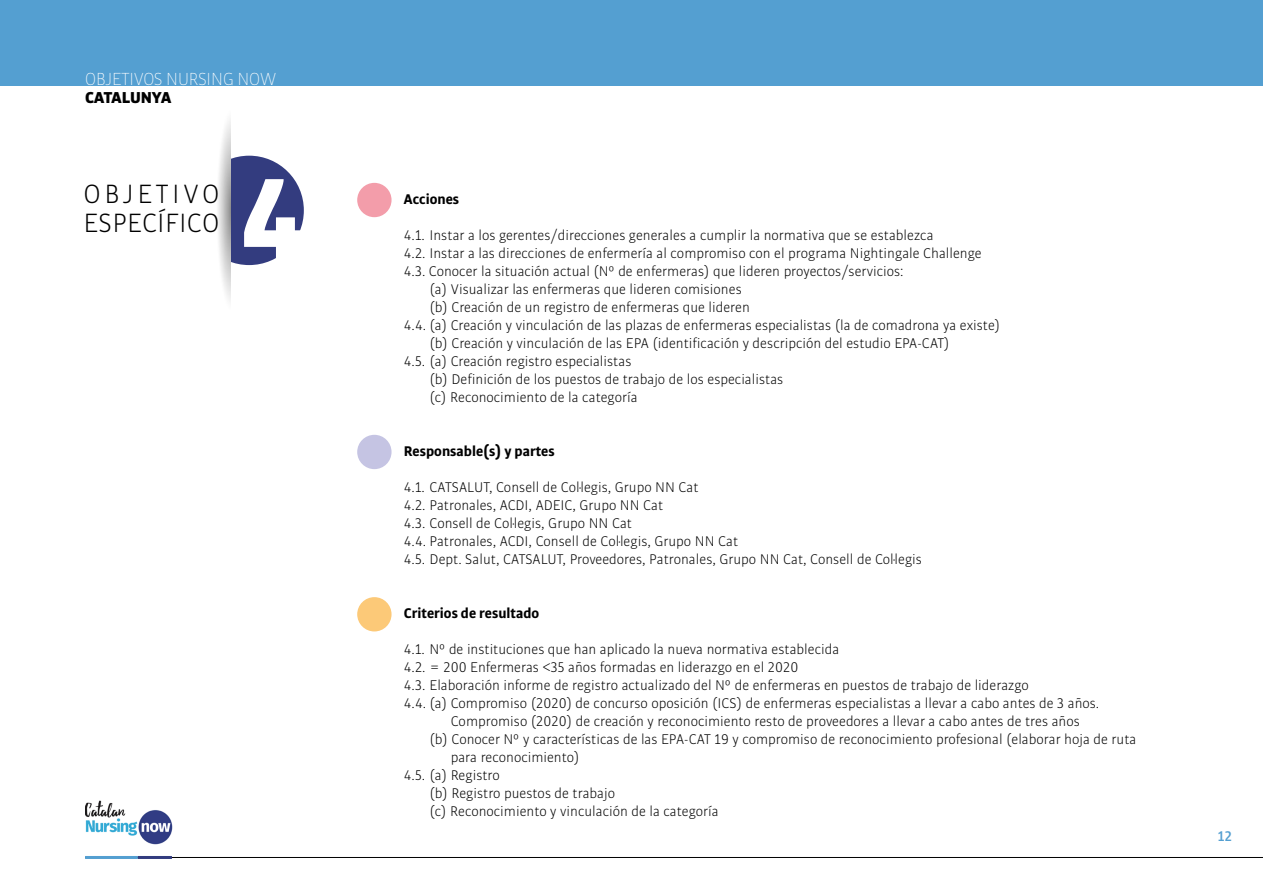
<style>
.page{position:relative;width:1263px;height:893px;background:#fff}
.page>*{position:absolute;margin:0;border:0;box-sizing:border-box;transform-origin:0 0}
.t1{font:900 123px "Bulo";color:#fff}
.t2{font:300 28.35px/29.5px "Bulo";letter-spacing:.015em;color:#000}
.t3{font:100 18.75px "Bulo";color:#fff}
.t4{font:900 16.95px "Bulo";color:#000}
.t5{font:300 15px/18px "Bulo";color:#000}
.t6{font:700 15px "Bulo";color:#000}
.t7{font:500 15px "Bulo";color:#549fd1}
</style>
<div class="page">
<img style="left:218px;top:120px;width:13px;height:180px">
<svg style="left:231px;top:156px;width:73px;height:109px"></svg>
<img style="left:85px;top:800px;width:88px;height:44px">
<hr style="left:85px;top:857px;width:1178px;height:1px;background:#000">
<hr style="left:85px;top:856px;width:53px;height:3px;background:#549fd1">
<hr style="left:138px;top:856px;width:34px;height:3px;background:#333c7f">
<div style="left:0;top:0;width:1263px;height:85px;background:#549fd1"></div>
<div style="left:357px;top:597px;width:34px;height:34px;background:#fcc978;border-radius:50%"></div>
<div style="left:357px;top:435px;width:34px;height:34px;background:#c5c4e3;border-radius:50%"></div>
<div style="left:357px;top:183px;width:34px;height:34px;background:#f39daa;border-radius:50%"></div>
<p class="t3" style="left:85px;top:68px;width:193px">OBJETIVOS NURSING NOW</p>
<p class="t4" style="left:85px;top:86px;width:88px">CATALUNYA</p>
<h1 class="t1" style="left:239px;top:136px;width:70px">4</h1>
<h2 class="t2" style="left:83px;top:178px;width:138px">OBJETIVO<br>ESPECÍFICO</h2>
<p class="t6" style="left:404px;top:190px;width:57px">Acciones</p>
<p class="t5" style="left:404px;top:226px;width:531px">4.1. Instar a los gerentes/direcciones generales a cumplir la normativa que se establezca</p>
<p class="t5" style="left:404px;top:244px;width:579px">4.2. Instar a las direcciones de enfermería al compromiso con el programa Nightingale Challenge</p>
<p class="t5" style="left:404px;top:262px;width:501px">4.3. Conocer la situación actual (Nº de enfermeras) que lideren proyectos/servicios:</p>
<p class="t5" style="left:429px;top:280px;width:314px">(a) Visualizar las enfermeras que lideren comisiones</p>
<p class="t5" style="left:429px;top:298px;width:322px">(b) Creación de un registro de enfermeras que lideren</p>
<p class="t5" style="left:404px;top:316px;width:598px">4.4. (a) Creación y vinculación de las plazas de enfermeras especialistas (la de comadrona ya existe)</p>
<p class="t5" style="left:429px;top:334px;width:522px">(b) Creación y vinculación de las EPA (identificación y descripción del estudio EPA-CAT)</p>
<p class="t5" style="left:404px;top:352px;width:229px">4.5. (a) Creación registro especialistas</p>
<p class="t5" style="left:429px;top:370px;width:355px">(b) Definición de los puestos de trabajo de los especialistas</p>
<p class="t5" style="left:429px;top:388px;width:210px">(c) Reconocimiento de la categoría</p>
<p class="t6" style="left:404px;top:442px;width:152px">Responsable(s) y partes</p>
<p class="t5" style="left:404px;top:478px;width:519px">4.1. CATSALUT, Consell de Col·legis, Grupo NN Cat<br>4.2. Patronales, ACDI, ADEIC, Grupo NN Cat<br>4.3. Consell de Col·legis, Grupo NN Cat<br>4.4. Patronales, ACDI, Consell de Col·legis, Grupo NN Cat<br>4.5. Dept. Salut, CATSALUT, Proveedores, Patronales, Grupo NN Cat, Consell de Col·legis</p>
<p class="t6" style="left:404px;top:604px;width:137px">Criterios de resultado</p>
<p class="t5" style="left:404px;top:640px;width:437px">4.1. Nº de instituciones que han aplicado la nueva normativa establecida</p>
<p class="t5" style="left:404px;top:658px;width:396px">4.2. = 200 Enfermeras &lt;35 años formadas en liderazgo en el 2020</p>
<p class="t5" style="left:404px;top:676px;width:626px">4.3. Elaboración informe de registro actualizado del Nº de enfermeras en puestos de trabajo de liderazgo</p>
<p class="t5" style="left:404px;top:694px;width:697px">4.4. (a) Compromiso (2020) de concurso oposición (ICS) de enfermeras especialistas a llevar a cabo antes de 3 años.</p>
<p class="t5" style="left:451px;top:712px;width:631px">Compromiso (2020) de creación y reconocimiento resto de proveedores a llevar a cabo antes de tres años</p>
<p class="t5" style="left:429px;top:730px;width:708px">(b) Conocer Nº y características de las EPA-CAT 19 y compromiso de reconocimiento profesional (elaborar hoja de ruta</p>
<p class="t5" style="left:451px;top:748px;width:130px">para reconocimiento)</p>
<p class="t5" style="left:404px;top:766px;width:97px">4.5. (a) Registro</p>
<p class="t5" style="left:429px;top:784px;width:187px">(b) Registro puestos de trabajo</p>
<p class="t5" style="left:429px;top:802px;width:291px">(c) Reconocimiento y vinculación de la categoría</p>
<p class="t7" style="left:1218px;top:827px;width:16px">12</p>
</div>
